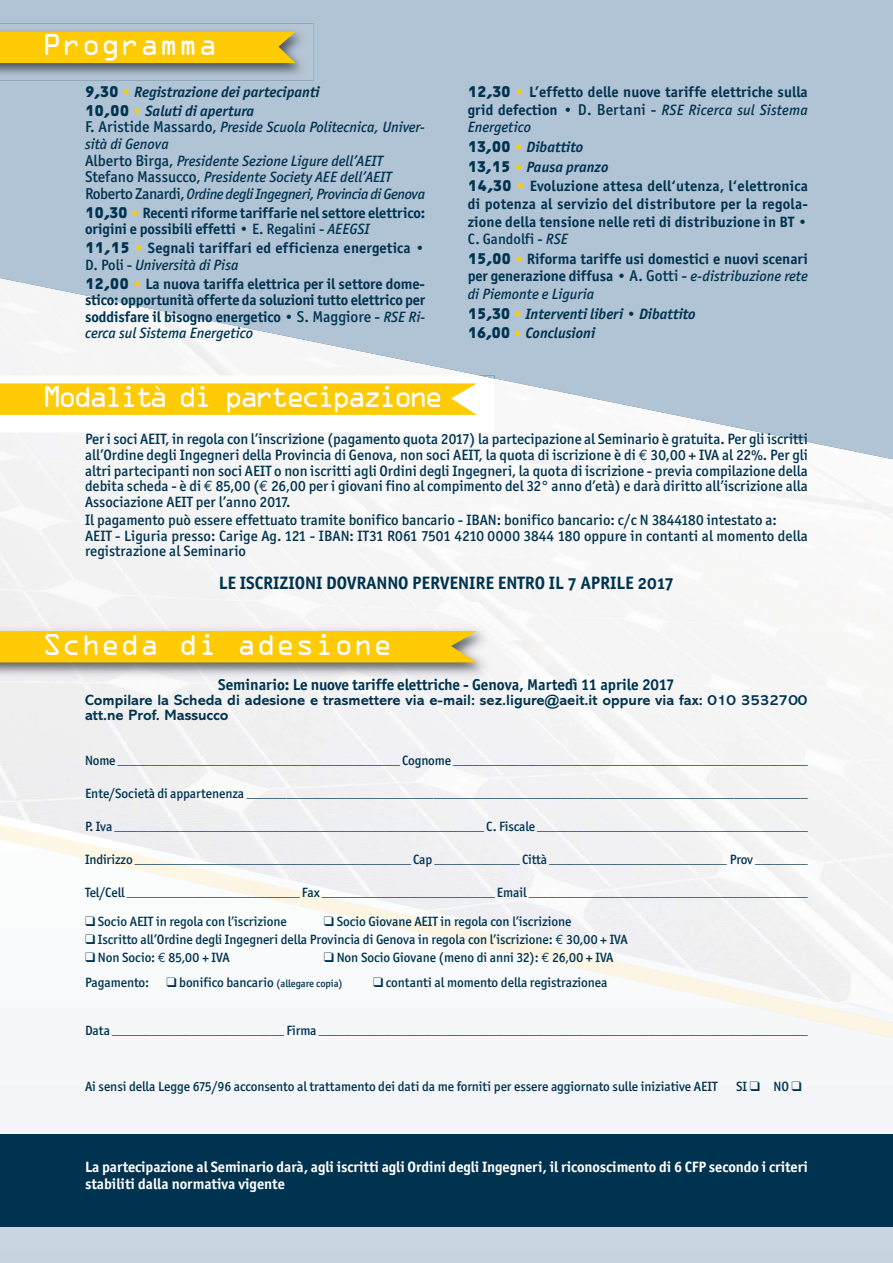
<style>
.page{position:relative;width:893px;height:1263px;background:#fff}
.page>*{position:absolute;margin:0;border:0;box-sizing:border-box;transform-origin:0 0}
.t1{font:27px "OCRA Std";color:#fff}
.t2{font:27px "OCRA Std";letter-spacing:-.15em;color:#fff}
.t3{font:18px "Officina San ITC Bold OS";color:#00334f}
.t4{font:700 15.75px "Officina San ITC";color:#00334f}
.t5{font:500 15px/15.8px "Officina San ITC";color:#00334f;text-align:justify}
.t6{font:15px/17.5px "Officina San ITC Bold OS";color:#00334f;text-align:justify}
.t7{font:italic 500 15px/16.6px "Officina San ITC";color:#00334f}
.t8{font:italic 700 15px/19.6px "Officina San ITC";color:#00334f}
.t9{font:15px/16.5px "Officina San ITC Bold OS";letter-spacing:-.005em;color:#fff}
.t10{font:700 15px/15px "Abadi";color:#00334f}
.t11{font:300 13.5px "Helvetica";color:#00334f}
.t12{font:500 13.5px "Officina San ITC";letter-spacing:-.005em;color:#00334f}
.s1{font-family:"OCRF";font-style:normal}
.s2{font-family:"OCRF";font-style:normal;color:#ffcb04}
.s3{font-style:normal;font-size:15.75px}
.s4{font-family:"OCRF";font-weight:700}
.s5{font-family:"OCRF";font-weight:700;color:#ffcb04}
.s6{font-family:"Officina San ITC";font-weight:500}
.s7{font-family:"Officina San ITC";font-weight:500;font-style:italic}
.s8{font-style:normal}
.s9{font-family:"Officina San ITC";font-weight:500;font-size:15.75px}
.s10{font-family:"Ocr A Regular";font-size:25.5px}
.s11{font-family:"Officina San ITC Bold OS";font-weight:400;font-style:normal}
.s12{font-style:italic}
.s13{font-weight:500}
.s14{font-family:"Euro Mono";font-weight:400}
.s15{font-size:10.5px}
</style>
<div class="page">
<div style="left:0;top:1226px;width:893px;height:37px;background:#c8d5e1"></div>
<svg style="left:0;top:0;width:893px;height:471px;fill:#b1c4d5"></svg>
<div style="left:0;top:814px;width:893px;height:8px;background:#f1f0f2"></div>
<div style="left:0;top:1134px;width:893px;height:92px;background:#00334f"></div>
<img style="left:0;top:24px;width:314px;height:57px">
<div style="left:0;top:32px;width:296px;height:31px;background:#ffcb04"></div>
<img style="left:480px;top:375px;width:15px;height:3px">
<svg style="left:0;top:383px;width:477px;height:32px;background:#ffcd0e"></svg>
<img style="left:0;top:623px;width:495px;height:57px">
<div style="left:0;top:631px;width:477px;height:31px;background:#ffcb04"></div>
<h1 class="t1" style="left:43px;top:36px;width:176px">Programma</h1>
<p class="t8" style="left:85px;top:84px;width:236px;line-height:18.8px"><span class="s1">9,30</span> <span class="s2">•</span> Registrazione dei partecipanti<br><span class="s1">10,00</span> <span class="s2">•</span> Saluti di apertura</p>
<p class="t7" style="left:85px;top:120px;width:342px"><span class="s3">F. Aristide Massardo,</span> Preside Scuola Politecnica, Univer&shy;sità di Genova<br><span class="s3">Alberto Birga,</span> Presidente Sezione Ligure dell’AEIT <span class="s3">Stefano Massucco,</span> Presidente Society AEE dell’AEIT <span class="s3">Roberto Zanardi,</span> Ordine degli Ingegneri, Provincia di Genova</p>
<p class="t6" style="left:85px;top:206px;width:342px;line-height:16.6px"><span class="s4">10,30</span> <span class="s5">•</span> Recenti riforme tariffarie nel settore elettrico: origini e possibili effetti • <span class="s6">E. Regalini -</span> <span class="s7">AEEGSI</span></p>
<p class="t6" style="left:85px;top:240px;width:342px"><span class="s4">11,15</span> <span class="s5">•</span> Segnali tariffari ed efficienza energetica •</p>
<p class="t7" style="left:85px;top:258px;width:155px"><span class="s8">D. Poli -</span> Università di Pisa</p>
<p class="t6" style="left:85px;top:276px;width:342px;line-height:16.6px"><span class="s4">12,00</span> <span class="s5">•</span> La nuova tariffa elettrica per il settore dome&shy;stico: opportunità offerte da soluzioni tutto elettrico per soddisfare il bisogno energetico • <span class="s9">S. Maggiore -</span> <span class="s7">RSE Ri-</span></p>
<p class="t7" style="left:85px;top:326px;width:170px">cerca sul Sistema Energetico</p>
<h1 class="t2" style="left:43px;top:388px;width:403px">Modalit<span class="s10">à</span> di partecipazione</h1>
<p class="t6" style="left:468px;top:84px;width:342px"><span class="s4">12,30</span> <span class="s5">•</span> L’effetto delle nuove tariffe elettriche sulla</p>
<p class="t7" style="left:468px;top:102px;width:342px;line-height:17.5px"><span class="s11">grid defection •</span> <span class="s3">D. Bertani -</span> RSE Ricerca sul Sistema<br>Energetico</p>
<p class="t8" style="left:468px;top:138px;width:142px"><span class="s1">13,00</span> <span class="s2">•</span> Dibattito<br><span class="s1">13,15</span> <span class="s2">•</span> Pausa pranzo</p>
<p class="t6" style="left:468px;top:179px;width:342px"><span class="s4">14,30</span> <span class="s5">•</span> Evoluzione attesa dell‘utenza, l‘elettronica di potenza al servizio del distributore per la regola&shy;zione della tensione nelle reti di distribuzione in BT •</p>
<p class="t5" style="left:468px;top:232px;width:102px">C. Gandolfi - <span class="s12">RSE</span></p>
<p class="t6" style="left:468px;top:251px;width:342px"><span class="s4">15,00</span> <span class="s5">•</span> Riforma tariffe usi domestici e nuovi scenari per generazione diffusa • <span class="s9">A. Gotti -</span> <span class="s7">e-distribuzione rete</span></p>
<p class="t8" style="left:468px;top:285px;width:230px"><span class="s13">di Piemonte e Liguria<br></span><span class="s1">15,30</span> <span class="s2">•</span> Interventi liberi <span class="s11">•</span> Dibattito<br><span class="s1">16,00</span> <span class="s2">•</span> Conclusioni</p>
<p class="t5" style="left:85px;top:432px;width:724px">Per i soci AEIT, in regola con l’inscrizione (pagamento quota 2017) la partecipazione al Seminario è gratuita. Per gli iscritti all’Ordine degli Ingegneri della Provincia di Genova, non soci AEIT, la quota di iscrizione è di <span class="s14">€</span> 30,00 + IVA al 22%. Per gli altri partecipanti non soci AEIT o non iscritti agli Ordini degli Ingegneri, la quota di iscrizione - previa compilazione della debita scheda - è di <span class="s14">€</span> 85,00 (<span class="s14">€</span> 26,00 per i giovani fino al compimento del 32° anno d’età) e darà diritto all’iscrizione alla Associazione AEIT per l’anno 2017.</p>
<p class="t5" style="left:85px;top:513px;width:724px;text-align:left">Il pagamento può essere effettuato tramite bonifico bancario - IBAN: bonifico bancario: c/c N 3844180 intestato a:<br>AEIT - Liguria presso: Carige Ag. 121 - IBAN: IT31 R061 7501 4210 0000 3844 180 oppure in contanti al momento della registrazione al Seminario</p>
<p class="t3" style="left:219px;top:576px;width:457px">LE ISCRIZIONI DOVRANNO PERVENIRE ENTRO IL 7 APRILE 2017</p>
<h1 class="t1" style="left:43px;top:636px;width:351px">Scheda di adesione</h1>
<p class="t4" style="left:218px;top:679px;width:458px">Seminario: Le nuove tariffe elettriche - Genova, Martedì 11 aprile 2017</p>
<p class="t10" style="left:85px;top:694px;width:724px">Compilare la Scheda di adesione e trasmettere via e-mail: sez.ligure@aeit.it oppure via fax: 010 3532700 att.ne Prof. Massucco</p>
<p class="t11" style="left:85px;top:754px;width:724px"><span class="s6">Nome</span> ___________________________________________ <span class="s6">Cognome</span> ______________________________________________________</p>
<p class="t11" style="left:85px;top:787px;width:724px"><span class="s6">Ente/Società di appartenenza</span> ____________________________________________________________________________________</p>
<p class="t11" style="left:85px;top:820px;width:724px"><span class="s6">P. Iva</span> ________________________________________________________ <span class="s6">C. Fiscale</span> _________________________________________</p>
<p class="t11" style="left:85px;top:853px;width:724px"><span class="s6">Indirizzo</span> __________________________________________ <span class="s6">Cap</span> _____________ <span class="s6">Città</span> ___________________________ <span class="s6">Prov</span> ________</p>
<p class="t11" style="left:85px;top:886px;width:724px"><span class="s6">Tel/Cell</span> __________________________ <span class="s6">Fax</span> __________________________ <span class="s6">Email</span> __________________________________________</p>
<p class="t12" style="left:85px;top:916px;width:203px">❑ Socio AEIT in regola con l’iscrizione</p>
<p class="t12" style="left:324px;top:916px;width:249px">❑ Socio Giovane AEIT in regola con l’iscrizione</p>
<p class="t12" style="left:85px;top:934px;width:544px">❑ Iscritto all’Ordine degli Ingegneri della Provincia di Genova in regola con l’iscrizione: <span class="s14">€</span> 30,00 + IVA</p>
<p class="t12" style="left:85px;top:952px;width:146px">❑ Non Socio: <span class="s14">€</span> 85,00 + IVA</p>
<p class="t12" style="left:324px;top:952px;width:291px">❑ Non Socio Giovane (meno di anni 32): <span class="s14">€</span> 26,00 + IVA</p>
<p class="t12" style="left:85px;top:977px;width:66px">Pagamento:</p>
<p class="t12" style="left:166px;top:977px;width:178px">❑ bonifico bancario <span class="s15">(allegare copia)</span></p>
<p class="t12" style="left:373px;top:977px;width:236px">❑ contanti al momento della registrazionea</p>
<p class="t11" style="left:85px;top:1024px;width:724px"><span class="s6">Data</span> __________________________ <span class="s6">Firma</span> __________________________________________________________________________</p>
<p class="t12" style="left:85px;top:1081px;width:634px">Ai sensi della Legge 675/96 acconsento al trattamento dei dati da me forniti per essere aggiornato sulle iniziative AEIT</p>
<p class="t12" style="left:736px;top:1081px;width:67px">SI ❑ NO ❑</p>
<p class="t9" style="left:85px;top:1160px;width:724px">La partecipazione al Seminario darà, agli iscritti agli Ordini degli Ingegneri, il riconoscimento di 6 CFP secondo i criteri stabiliti dalla normativa vigente</p>
</div>
